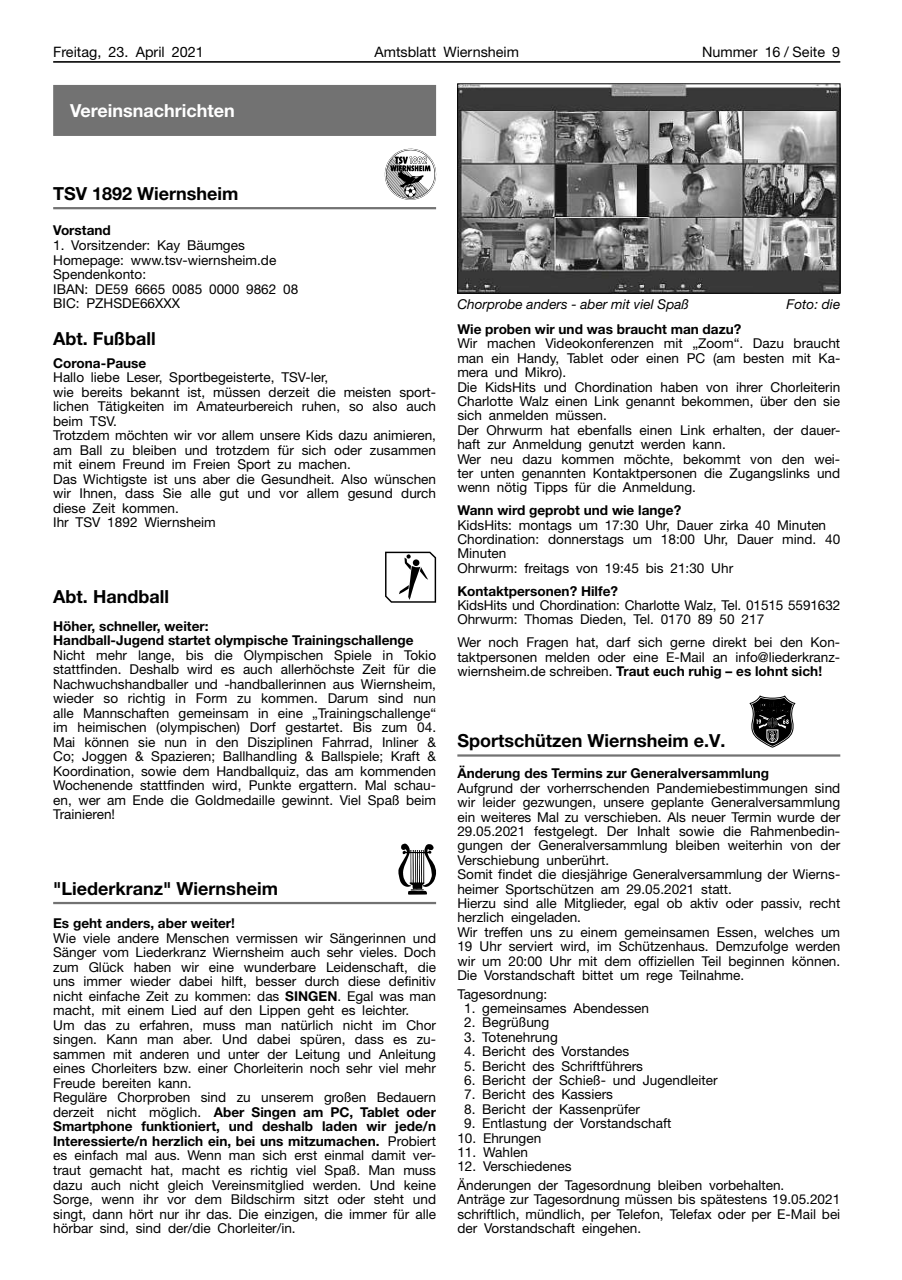
<style>
.page{position:relative;width:902px;height:1280px;background:#fff}
.page>*{position:absolute;margin:0;border:0;box-sizing:border-box;transform-origin:0 0}
.t1{font:700 18px "Helvetica Neue";color:#000}
.t2{font:700 18px "Helvetica Neue";color:#fff}
.t3{font:14.4px "Helvetica Neue";color:#000}
.t4{font:13.65px/14.5px "Helvetica Neue";color:#000}
.t5{font:700 13.65px/14.5px "Helvetica Neue";color:#000}
.t6{font:italic 13.65px "Helvetica Neue";color:#000}
.s1{font-weight:700}
</style>
<div class="page">
<hr style="left:53px;top:61px;width:787px;height:2px;background:#000">
<div style="left:53px;top:85px;width:383px;height:51px;background:#727272"></div>
<svg style="left:384px;top:149px;width:52px;height:51px"></svg>
<hr style="left:53px;top:207px;width:383px;height:2px;background:#727272">
<svg style="left:385px;top:552px;width:51px;height:51px"></svg>
<svg style="left:398px;top:844px;width:38px;height:51px"></svg>
<hr style="left:53px;top:902px;width:383px;height:2px;background:#727272">
<img style="left:459px;top:86px;width:379px;height:205px">
<div style="left:457px;top:84px;width:383px;height:209px;border:1px solid #000"></div>
<svg style="left:749px;top:696px;width:46px;height:51px"></svg>
<hr style="left:457px;top:754px;width:383px;height:3px;background:#727272">
<p class="t3" style="left:53px;top:43px;width:152px">Freitag, 23. April 2021</p>
<p class="t3" style="left:374px;top:43px;width:146px">Amtsblatt Wiernsheim</p>
<p class="t3" style="left:702px;top:43px;width:140px">Nummer 16 / Seite 9</p>
<h1 class="t2" style="left:70px;top:100px;width:166px">Vereinsnachrichten</h1>
<h1 class="t1" style="left:53px;top:182px;width:187px">TSV 1892 Wiernsheim</h1>
<p class="t5" style="left:53px;top:223px;width:59px">Vorstand</p>
<p class="t4" style="left:53px;top:238px;width:247px">1. Vorsitzender: Kay Bäumges<br>Homepage: www.tsv-wiernsheim.de<br>Spendenkonto:<br>IBAN: DE59 6665 0085 0000 9862 08<br>BIC: PZHSDE66XXX</p>
<h1 class="t1" style="left:53px;top:327px;width:104px">Abt. Fußball</h1>
<p class="t5" style="left:53px;top:355px;width:95px">Corona-Pause</p>
<p class="t4" style="left:53px;top:370px;width:384px">Hallo liebe Leser, Sportbegeisterte, TSV-ler,<br>wie bereits bekannt ist, müssen derzeit die meisten sport&shy;lichen Tätigkeiten im Amateurbereich ruhen, so also auch beim TSV.<br>Trotzdem möchten wir vor allem unsere Kids dazu animieren, am Ball zu bleiben und trotzdem für sich oder zusammen mit einem Freund im Freien Sport zu machen.<br>Das Wichtigste ist uns aber die Gesundheit. Also wünschen wir Ihnen, dass Sie alle gut und vor allem gesund durch diese Zeit kommen.<br>Ihr TSV 1892 Wiernsheim</p>
<h1 class="t1" style="left:53px;top:585px;width:117px">Abt. Handball</h1>
<p class="t5" style="left:53px;top:618px;width:362px">Höher, schneller, weiter:<br>Handball-Jugend startet olympische Trainingschallenge</p>
<p class="t4" style="left:53px;top:647px;width:384px;text-align:justify">Nicht mehr lange, bis die Olympischen Spiele in Tokio stattfinden. Deshalb wird es auch allerhöchste Zeit für die Nachwuchshandballer und -handballerinnen aus Wiernsheim, wieder so richtig in Form zu kommen. Darum sind nun alle Mannschaften gemeinsam in eine „Trainingschallenge“ im heimischen (olympischen) Dorf gestartet. Bis zum 04.<br>Mai können sie nun in den Disziplinen Fahrrad, Inliner &amp; Co; Joggen &amp; Spazieren; Ballhandling &amp; Ballspiele; Kraft &amp; Koordination, sowie dem Handballquiz, das am kommenden Wochenende stattfinden wird, Punkte ergattern. Mal schau&shy;en, wer am Ende die Goldmedaille gewinnt. Viel Spaß beim Trainieren!</p>
<h1 class="t1" style="left:53px;top:877px;width:226px">"Liederkranz" Wiernsheim</h1>
<p class="t5" style="left:53px;top:916px;width:183px">Es geht anders, aber weiter!</p>
<p class="t4" style="left:53px;top:930px;width:384px">Wie viele andere Menschen vermissen wir Sängerinnen und Sänger vom Liederkranz Wiernsheim auch sehr vieles. Doch zum Glück haben wir eine wunderbare Leidenschaft, die uns immer wieder dabei hilft, besser durch diese definitiv nicht einfache Zeit zu kommen: das <span class="s1">SINGEN</span>. Egal was man macht, mit einem Lied auf den Lippen geht es leichter.<br>Um das zu erfahren, muss man natürlich nicht im Chor singen. Kann man aber. Und dabei spüren, dass es zu&shy;sammen mit anderen und unter der Leitung und Anleitung eines Chorleiters bzw. einer Chorleiterin noch sehr viel mehr Freude bereiten kann.<br>Reguläre Chorproben sind zu unserem großen Bedauern derzeit nicht möglich. <span class="s1">Aber Singen am PC, Tablet oder Smartphone funktioniert, und deshalb laden wir jede/n Interessierte/n herzlich ein, bei uns mitzumachen.</span> Probiert es einfach mal aus. Wenn man sich erst einmal damit ver&shy;traut gemacht hat, macht es richtig viel Spaß. Man muss dazu auch nicht gleich Vereinsmitglied werden. Und keine Sorge, wenn ihr vor dem Bildschirm sitzt oder steht und singt, dann hört nur ihr das. Die einzigen, die immer für alle hörbar sind, sind der/die Chorleiter/in.</p>
<p class="t6" style="left:457px;top:296px;width:233px">Chorprobe anders - aber mit viel Spaß</p>
<p class="t6" style="left:786px;top:296px;width:55px">Foto: die</p>
<p class="t5" style="left:457px;top:321px;width:285px">Wie proben wir und was braucht man dazu?</p>
<p class="t4" style="left:457px;top:336px;width:384px">Wir machen Videokonferenzen mit „Zoom“. Dazu braucht man ein Handy, Tablet oder einen PC (am besten mit Ka&shy;mera und Mikro).<br>Die KidsHits und Chordination haben von ihrer Chorleiterin Charlotte Walz einen Link genannt bekommen, über den sie sich anmelden müssen.<br>Der Ohrwurm hat ebenfalls einen Link erhalten, der dauer&shy;haft zur Anmeldung genutzt werden kann.<br>Wer neu dazu kommen möchte, bekommt von den wei&shy;ter unten genannten Kontaktpersonen die Zugangslinks und wenn nötig Tipps für die Anmeldung.</p>
<p class="t5" style="left:457px;top:503px;width:225px">Wann wird geprobt und wie lange?</p>
<p class="t4" style="left:457px;top:517px;width:384px">KidsHits: montags um 17:30 Uhr, Dauer zirka 40 Minuten Chordination: donnerstags um 18:00 Uhr, Dauer mind. 40<br>Minuten<br>Ohrwurm: freitags von 19:45 bis 21:30 Uhr</p>
<p class="t5" style="left:457px;top:583px;width:162px">Kontaktpersonen? Hilfe?</p>
<p class="t4" style="left:457px;top:598px;width:384px">KidsHits und Chordination: Charlotte Walz, Tel. 01515 5591632<br>Ohrwurm: Thomas Dieden, Tel. 0170 89 50 217</p>
<p class="t4" style="left:457px;top:635px;width:384px;text-align:justify">Wer noch Fragen hat, darf sich gerne direkt bei den Kon&shy;taktpersonen melden oder eine E-Mail an info@liederkranz&shy;wiernsheim.de schreiben. <span class="s1">Traut euch ruhig – es lohnt sich!</span></p>
<h1 class="t1" style="left:457px;top:730px;width:270px">Sportschützen Wiernsheim e.V.</h1>
<p class="t5" style="left:457px;top:766px;width:313px">Änderung des Termins zur Generalversammlung</p>
<p class="t4" style="left:457px;top:780px;width:384px">Aufgrund der vorherrschenden Pandemiebestimmungen sind wir leider gezwungen, unsere geplante Generalversammlung ein weiteres Mal zu verschieben. Als neuer Termin wurde der 29.05.2021 festgelegt. Der Inhalt sowie die Rahmenbedin&shy;gungen der Generalversammlung bleiben weiterhin von der Verschiebung unberührt.<br>Somit findet die diesjährige Generalversammlung der Wierns&shy;heimer Sportschützen am 29.05.2021 statt.<br>Hierzu sind alle Mitglieder, egal ob aktiv oder passiv, recht herzlich eingeladen.<br>Wir treffen uns zu einem gemeinsamen Essen, welches um 19 Uhr serviert wird, im Schützenhaus. Demzufolge werden wir um 20:00 Uhr mit dem offiziellen Teil beginnen können.<br>Die Vorstandschaft bittet um rege Teilnahme.</p>
<p class="t4" style="left:457px;top:986px;width:91px">Tagesordnung:</p>
<p class="t4" style="left:464px;top:1001px;width:186px">1. gemeinsames Abendessen</p>
<p class="t4" style="left:464px;top:1015px;width:87px">2. Begrüßung</p>
<p class="t4" style="left:464px;top:1029px;width:95px">3. Totenehrung</p>
<p class="t4" style="left:464px;top:1044px;width:167px">4. Bericht des Vorstandes</p>
<p class="t4" style="left:464px;top:1058px;width:180px">5. Bericht des Schriftführers</p>
<p class="t4" style="left:464px;top:1073px;width:255px">6. Bericht der Schieß- und Jugendleiter</p>
<p class="t4" style="left:464px;top:1087px;width:150px">7. Bericht des Kassiers</p>
<p class="t4" style="left:464px;top:1101px;width:177px">8. Bericht der Kassenprüfer</p>
<p class="t4" style="left:464px;top:1116px;width:209px">9. Entlastung der Vorstandschaft</p>
<p class="t4" style="left:457px;top:1130px;width:85px">10. Ehrungen</p>
<p class="t4" style="left:457px;top:1144px;width:72px">11. Wahlen</p>
<p class="t4" style="left:457px;top:1157px;width:328px;line-height:18.6px">12. Verschiedenes<br>Änderungen der Tagesordnung bleiben vorbehalten.</p>
<p class="t4" style="left:457px;top:1192px;width:384px;text-align:justify">Anträge zur Tagesordnung müssen bis spätestens 19.05.2021 schriftlich, mündlich, per Telefon, Telefax oder per E-Mail bei der Vorstandschaft eingehen.</p>
</div>
